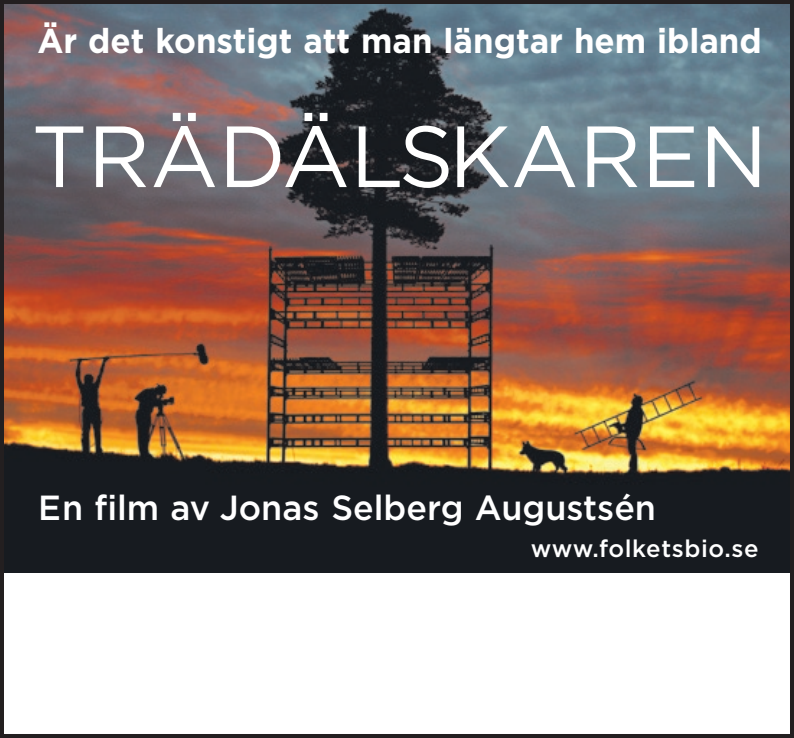
<style>
.page{position:relative;width:794px;height:738px;background:#fff}
.page>*{position:absolute;margin:0;border:0;box-sizing:border-box;transform-origin:0 0}
.t1{font:86.4px "Gotham";color:#fff}
.t2{font:500 34.8px "Gotham";color:#fff}
.t3{font:700 34.4px "Gotham";color:#fff;scale:.96 1}
.t4{font:500 24px "Gotham";letter-spacing:.025em;color:#fff}
</style>
<div class="page">
<img style="left:5px;top:5px;width:784px;height:567px">
<div style="left:0;top:0;width:794px;height:737px;border:4px solid #231f20"></div>
<p class="t3" style="left:37px;top:21px;width:756px">Är det konstigt att man längtar hem ibland</p>
<h1 class="t1" style="left:31px;top:108px;width:737px">TRÄDÄLSKAREN</h1>
<p class="t2" style="left:38px;top:487px;width:619px">En film av Jonas Selberg Augustsén</p>
<p class="t4" style="left:531px;top:535px;width:229px">www.folketsbio.se</p>
</div>
